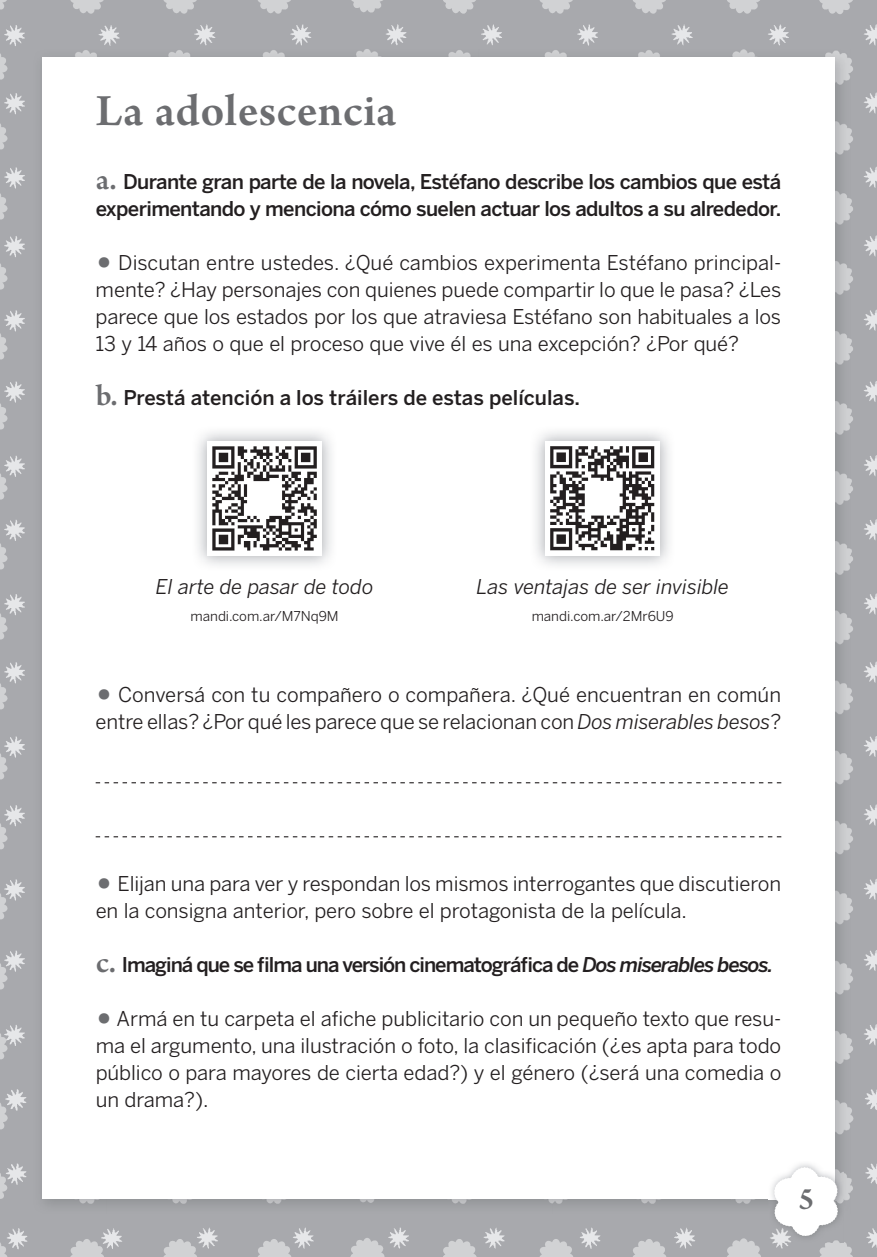
<style>
.page{position:relative;width:877px;height:1257px;background:#fff}
.page>*{position:absolute;margin:0;border:0;box-sizing:border-box;transform-origin:0 0}
.t1{font:600 47.25px "Arno Pro";letter-spacing:.01em;color:#6c6d70}
.t2{font:600 31.5px "Arno Pro";color:#6c6d70}
.t3{font:20.25px/27px "Benton Sans";letter-spacing:-.005em;color:#231f20;text-align:justify}
.t4{font:500 20.25px/27px "Benton Sans";letter-spacing:-.03em;color:#231f20}
.t5{font:500 20.25px "Benton Sans";letter-spacing:-.05em;color:#231f20}
.t6{font:500 20.25px "Benton Sans";color:#231f20}
.t7{font:italic 20.25px "Benton Sans";letter-spacing:-.005em;color:#231f20}
.t8{font:13.5px "Benton Sans";letter-spacing:-.005em;color:#231f20}
.s1{font-family:"Arno Pro";font-weight:600;font-size:31.5px;color:#6c6d70}
.s2{font-weight:900;font-size:36px;color:#6c6d70}
.s3{font-style:italic}
</style>
<div class="page">
<img style="left:0;top:0;width:877px;height:1256px">
<img style="left:33px;top:49px;width:818px;height:77px">
<div style="left:33px;top:126px;width:9px;height:932px;background:#a5a6aa"></div>
<img style="left:835px;top:126px;width:16px;height:1087px">
<img style="left:33px;top:1058px;width:74px;height:155px">
<img style="left:107px;top:1198px;width:661px;height:15px">
<div style="left:42px;top:58px;width:793px;height:1140px;background:#fff"></div>
<img style="left:768px;top:1161px;width:76px;height:81px">
<img style="left:768px;top:1161px;width:67px;height:37px">
<img style="left:775px;top:1167px;width:63px;height:68px">
<svg style="left:96px;top:782px;width:685px;height:1px"></svg>
<svg style="left:96px;top:836px;width:685px;height:1px"></svg>
<img style="left:212px;top:446px;width:105px;height:105px">
<img style="left:550px;top:446px;width:105px;height:105px">
<h1 class="t1" style="left:96px;top:83px;width:302px">La adolescencia</h1>
<p class="t4" style="left:96px;top:168px;width:687px"><span class="s1">a.</span> Durante gran parte de la novela, Estéfano describe los cambios que está experimentando y menciona cómo suelen actuar los adultos a su alrededor.</p>
<p class="t3" style="left:96px;top:249px;width:687px"><span class="s2">•</span> Discutan entre ustedes. ¿Qué cambios experimenta Estéfano principal&shy;mente? ¿Hay personajes con quienes puede compartir lo que le pasa? ¿Les parece que los estados por los que atraviesa Estéfano son habituales a los 13 y 14 años o que el proceso que vive él es una excepción? ¿Por qué?</p>
<p class="t6" style="left:96px;top:386px;width:486px"><span class="s1">b.</span> Prestá atención a los tráilers de estas películas.</p>
<p class="t7" style="left:156px;top:575px;width:219px">El arte de pasar de todo</p>
<p class="t8" style="left:191px;top:608px;width:150px">mandi.com.ar/M7Nq9M</p>
<p class="t7" style="left:476px;top:575px;width:254px">Las ventajas de ser invisible</p>
<p class="t8" style="left:532px;top:608px;width:144px">mandi.com.ar/2Mr6U9</p>
<p class="t3" style="left:96px;top:681px;width:687px"><span class="s2">•</span> Conversá con tu compañero o compañera. ¿Qué encuentran en común entre ellas? ¿Por qué les parece que se relacionan con <span class="s3">Dos miserables besos</span>?</p>
<p class="t3" style="left:96px;top:870px;width:687px"><span class="s2">•</span> Elijan una para ver y respondan los mismos interrogantes que discutieron en la consigna anterior, pero sobre el protagonista de la película.</p>
<p class="t5" style="left:96px;top:953px;width:679px"><span class="s1">c.</span> Imaginá que se filma una versión cinematográfica de <span class="s3">Dos miserables besos.</span></p>
<p class="t3" style="left:96px;top:1005px;width:687px"><span class="s2">•</span> Armá en tu carpeta el afiche publicitario con un pequeño texto que resu&shy;ma el argumento, una ilustración o foto, la clasificación (¿es apta para todo público o para mayores de cierta edad?) y el género (¿será una comedia o un drama?).</p>
<h2 class="t2" style="left:799px;top:1180px;width:17px">5</h2>
</div>
